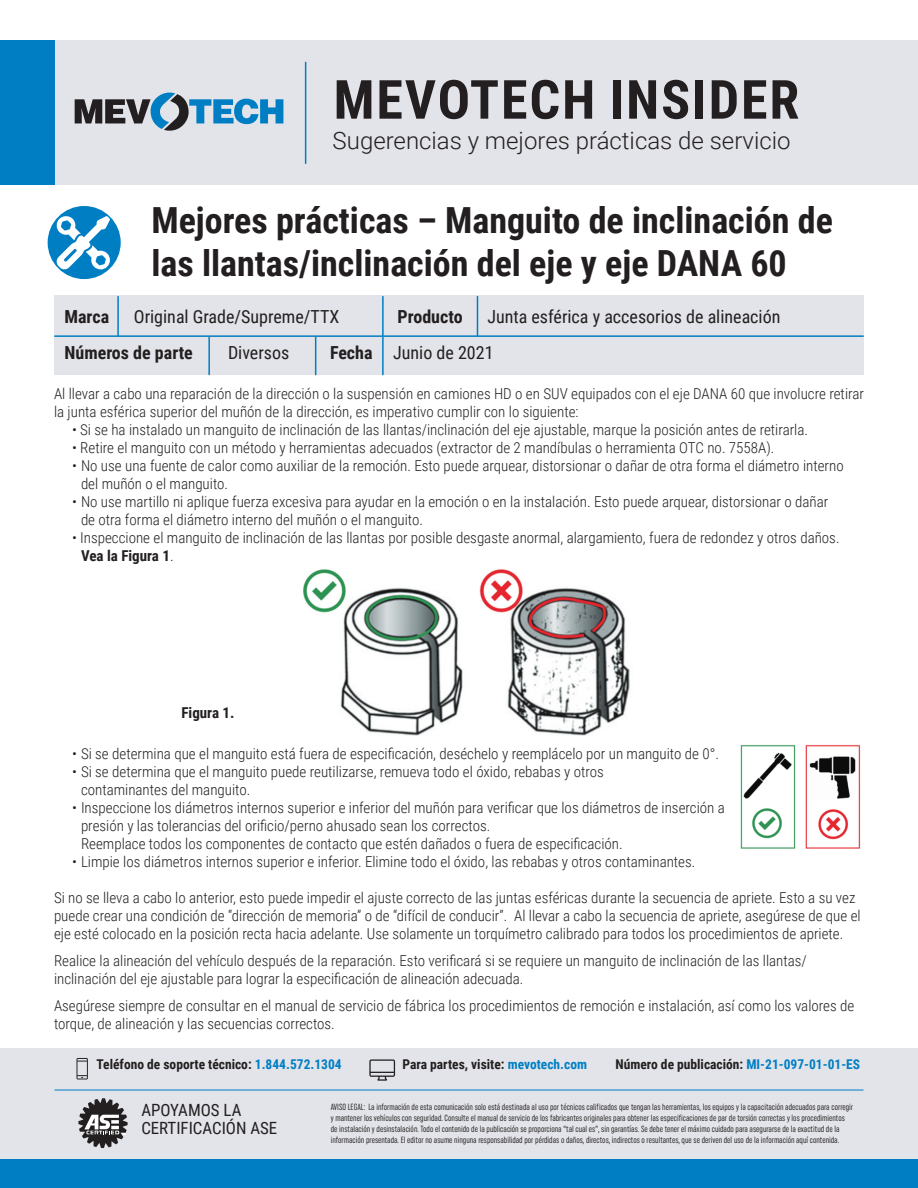
<style>
.page{position:relative;width:918px;height:1188px;background:#fff}
.page>*{position:absolute;margin:0;border:0;box-sizing:border-box;transform-origin:0 0}
.t1{font:700 54px "Roboto Condensed";letter-spacing:.035em;color:#231f20}
.t2{font:700 36px/43.2px "Roboto Condensed";color:#231f20}
.t3{font:300 24px "Roboto";color:#231f20}
.t4{font:18px "Roboto Condensed";color:#231f20}
.t5{font:700 18px "Roboto Condensed";color:#231f20}
.t6{font:16.8px/18px "Roboto Condensed";color:#231f20}
.Basic_Body{font:300 15px/18px "Roboto Condensed";color:#231f20}
.Basic_Body-2{font:700 15px "Roboto Condensed";color:#231f20}
.t7{font:700 13.5px "Roboto Condensed";color:#231f20}
.t8{font:extra-condensed 9px/10.8px "Uniform";color:#231f20}
.s1{font-weight:700}
.s2{color:#007ec4}
</style>
<div class="page">
<div style="left:54px;top:296px;width:810px;height:79px;background:#e2e4e9"></div>
<hr style="left:382px;top:297px;width:2px;height:39px;background:#007ec4">
<hr style="left:477px;top:297px;width:1px;height:39px;background:#007ec4">
<hr style="left:117px;top:297px;width:2px;height:39px;background:#007ec4">
<hr style="left:55px;top:335px;width:808px;height:2px;background:#007ec4">
<hr style="left:208px;top:337px;width:2px;height:38px;background:#007ec4">
<hr style="left:315px;top:337px;width:1px;height:38px;background:#007ec4">
<hr style="left:382px;top:337px;width:2px;height:38px;background:#007ec4">
<div style="left:0;top:1049px;width:918px;height:139px;background:#e2e4e9"></div>
<div style="left:0;top:1160px;width:918px;height:28px;background:#007ec4"></div>
<svg style="left:78px;top:1098px;width:50px;height:50px"></svg>
<svg style="left:76px;top:1058px;width:12px;height:21px"></svg>
<svg style="left:369px;top:1059px;width:26px;height:22px"></svg>
<hr style="left:55px;top:1090px;width:808px;height:1px;background:#007ec4">
<div style="left:45px;top:40px;width:873px;height:145px;background:#e2e4e9"></div>
<div style="left:0;top:40px;width:54px;height:145px;background:#007ec4"></div>
<svg style="left:75px;top:93px;width:208px;height:38px"></svg>
<hr style="left:305px;top:62px;width:1px;height:101px;background:#007ec4">
<div style="left:48px;top:206px;width:73px;height:73px;background:#007ec4;border-radius:50%"></div>
<svg style="left:56px;top:215px;width:54px;height:54px"></svg>
<img style="left:303px;top:569px;width:327px;height:167px">
<img style="left:740px;top:745px;width:121px;height:104px">
<p class="t1" style="left:334px;top:62px;width:467px">MEVOTECH INSIDER</p>
<p class="t3" style="left:333px;top:123px;width:460px">Sugerencias y mejores prácticas de servicio</p>
<p class="t2" style="left:151px;top:197px;width:683px">Mejores prácticas – Manguito de inclinación de las llantas/inclinación del eje y eje DANA 60</p>
<p class="t5" style="left:64px;top:304px;width:46px">Marca</p>
<p class="t4" style="left:134px;top:304px;width:207px">Original Grade/Supreme/TTX</p>
<p class="t5" style="left:398px;top:304px;width:67px">Producto</p>
<p class="t4" style="left:487px;top:304px;width:295px">Junta esférica y accesorios de alineación</p>
<p class="t5" style="left:64px;top:340px;width:130px">Números de parte</p>
<p class="t4" style="left:228px;top:340px;width:63px">Diversos</p>
<p class="t4" style="left:330px;top:340px;width:165px"><span class="s1">Fecha</span> Junio de 2021</p>
<p class="Basic_Body" style="left:54px;top:384px;width:812px">Al llevar a cabo una reparación de la dirección o la suspensión en camiones HD o en SUV equipados con el eje DANA 60 que involucre retirar la junta esférica superior del muñón de la dirección, es imperativo cumplir con lo siguiente:</p>
<p class="Basic_Body" style="left:72px;top:420px;width:738px">• Si se ha instalado un manguito de inclinación de las llantas/inclinación del eje ajustable, marque la posición antes de retirarla.</p>
<p class="Basic_Body" style="left:72px;top:438px;width:704px">• Retire el manguito con un método y herramientas adecuados (extractor de 2 mandíbulas o herramienta OTC no. 7558A).</p>
<p class="Basic_Body" style="left:81px;top:456px;width:764px;text-indent:-9px">• No use una fuente de calor como auxiliar de la remoción. Esto puede arquear, distorsionar o dañar de otra forma el diámetro interno del muñón o el manguito.</p>
<p class="Basic_Body" style="left:81px;top:492px;width:749px;text-indent:-9px">• No use martillo ni aplique fuerza excesiva para ayudar en la emoción o en la instalación. Esto puede arquear, distorsionar o dañar de otra forma el diámetro interno del muñón o el manguito.</p>
<p class="Basic_Body" style="left:81px;top:528px;width:760px;text-indent:-9px">• Inspeccione el manguito de inclinación de las llantas por posible desgaste anormal, alargamiento, fuera de redondez y otros daños.<br><span class="s1">Vea la Figura 1</span>.</p>
<p class="Basic_Body-2" style="left:181px;top:702px;width:55px">Figura 1.</p>
<p class="Basic_Body" style="left:72px;top:744px;width:649px">• Si se determina que el manguito está fuera de especificación, deséchelo y reemplácelo por un manguito de 0°.</p>
<p class="Basic_Body" style="left:81px;top:762px;width:524px;text-indent:-9px">• Si se determina que el manguito puede reutilizarse, remueva todo el óxido, rebabas y otros contaminantes del manguito.</p>
<p class="Basic_Body" style="left:81px;top:798px;width:645px;text-indent:-9px">• Inspeccione los diámetros internos superior e inferior del muñón para verificar que los diámetros de inserción a presión y las tolerancias del orificio/perno ahusado sean los correctos.<br>Reemplace todos los componentes de contacto que estén dañados o fuera de especificación.</p>
<p class="Basic_Body" style="left:72px;top:852px;width:625px">• Limpie los diámetros internos superior e inferior. Elimine todo el óxido, las rebabas y otros contaminantes.</p>
<p class="Basic_Body" style="left:54px;top:888px;width:808px">Si no se lleva a cabo lo anterior, esto puede impedir el ajuste correcto de las juntas esféricas durante la secuencia de apriete. Esto a su vez puede crear una condición de “dirección de memoria” o de “difícil de conducir”. Al llevar a cabo la secuencia de apriete, asegúrese de que el eje esté colocado en la posición recta hacia adelante. Use solamente un torquímetro calibrado para todos los procedimientos de apriete.</p>
<p class="Basic_Body" style="left:54px;top:951px;width:754px">Realice la alineación del vehículo después de la reparación. Esto verificará si se requiere un manguito de inclinación de las llantas/ inclinación del eje ajustable para lograr la especificación de alineación adecuada.</p>
<p class="Basic_Body" style="left:54px;top:996px;width:802px">Asegúrese siempre de consultar en el manual de servicio de fábrica los procedimientos de remoción e instalación, así como los valores de torque, de alineación y las secuencias correctos.</p>
<p class="t7" style="left:97px;top:1055px;width:247px">Teléfono de soporte técnico: <span class="s2">1.844.572.1304</span></p>
<p class="t7" style="left:403px;top:1055px;width:186px">Para partes, visite: <span class="s2">mevotech.com</span></p>
<p class="t7" style="left:616px;top:1055px;width:246px">Número de publicación: <span class="s2">MI-21-097-01-01-ES</span></p>
<p class="t6" style="left:141px;top:1101px;width:137px">APOYAMOS LA<br>CERTIFICACIÓN ASE</p>
<p class="t8" style="left:331px;top:1102px;width:524px">AVISO LEGAL: La información de esta comunicación solo está destinada al uso por técnicos calificados que tengan las herramientas, los equipos y la capacitación adecuados para corregir y mantener los vehículos con seguridad. Consulte el manual de servicio de los fabricantes originales para obtener las especificaciones de par de torsión correctas y los procedimientos de instalación y desinstalación. Todo el contenido de la publicación se proporciona “tal cual es”, sin garantías. Se debe tener el máximo cuidado para asegurarse de la exactitud de la información presentada. El editor no asume ninguna responsabilidad por pérdidas o daños, directos, indirectos o resultantes, que se deriven del uso de la información aquí contenida.</p>
</div>
